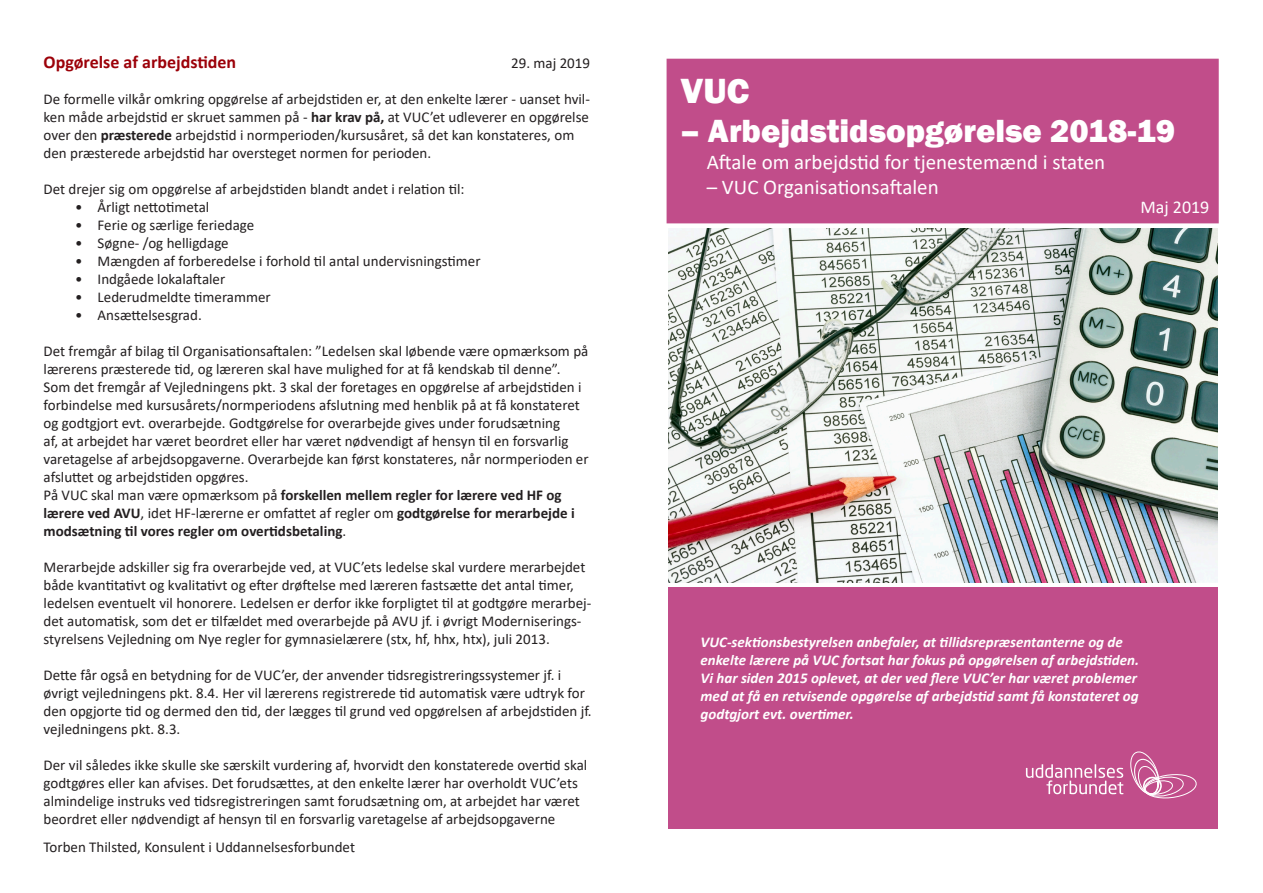
<style>
.page{position:relative;width:1263px;height:893px;background:#fff}
.page>*{position:absolute;margin:0;border:0;box-sizing:border-box;transform-origin:0 0}
.t1{font:800 36px "Franklin Gothic";color:#fff}
.t2{font:800 33px "Franklin Gothic";color:#fff}
.t3{font:21px "Calibri";color:#fff}
.t4{font:700 18px "Calibri";color:#9c0109}
.t5{font:18px "Calibri";color:#fff}
.t6{font:15px/18px "Calibri";color:#231f20}
.t7{font:italic 700 15px/18px "Calibri";color:#fff}
.t8{font:700 15px/18px "Calibri";color:#231f20}
.s1{font-weight:700}
.s2{font-weight:400}
</style>
<div class="page">
<div style="left:668px;top:587px;width:550px;height:241px;background:#c14d8a"></div>
<div style="left:666px;top:59px;width:553px;height:164px;background:#c14d8a"></div>
<img style="left:668px;top:229px;width:550px;height:354px">
<svg style="left:1026px;top:764px;width:97px;height:30px"></svg>
<svg style="left:1130px;top:751px;width:67px;height:48px"></svg>
<p class="t4" style="left:44px;top:49px;width:194px">Opgørelse af arbejdstiden</p>
<p class="t6" style="left:511px;top:53px;width:80px">29. maj 2019</p>
<p class="t6" style="left:44px;top:89px;width:548px">De formelle vilkår omkring opgørelse af arbejdstiden er, at den enkelte lærer - uanset hvil&shy;ken måde arbejdstid er skruet sammen på - <span class="s1">har krav på,</span> at VUC’et udleverer en opgørelse over den <span class="s1">præsterede</span> arbejdstid i normperioden/kursusåret, så det kan konstateres, om den præsterede arbejdstid har oversteget normen for perioden.</p>
<p class="t6" style="left:44px;top:179px;width:423px">Det drejer sig om opgørelse af arbejdstiden blandt andet i relation til:</p>
<p class="t6" style="left:75px;top:197px;width:136px">• Årligt nettotimetal</p>
<p class="t6" style="left:75px;top:215px;width:181px">• Ferie og særlige feriedage</p>
<p class="t6" style="left:75px;top:233px;width:155px">• Søgne- /og helligdage</p>
<p class="t6" style="left:75px;top:251px;width:407px">• Mængden af forberedelse i forhold til antal undervisningstimer</p>
<p class="t6" style="left:75px;top:269px;width:152px">• Indgåede lokalaftaler</p>
<p class="t6" style="left:75px;top:287px;width:197px">• Lederudmeldte timerammer</p>
<p class="t6" style="left:75px;top:305px;width:128px">• Ansættelsesgrad.</p>
<p class="t6" style="left:44px;top:341px;width:546px">Det fremgår af bilag til Organisationsaftalen: ”Ledelsen skal løbende være opmærksom på lærerens præsterede tid, og læreren skal have mulighed for at få kendskab til denne”.</p>
<p class="t6" style="left:44px;top:377px;width:547px">Som det fremgår af Vejledningens pkt. 3 skal der foretages en opgørelse af arbejdstiden i forbindelse med kursusårets/normperiodens afslutning med henblik på at få konstateret og godtgjort evt. overarbejde. Godtgørelse for overarbejde gives under forudsætning<br>af, at arbejdet har været beordret eller har været nødvendigt af hensyn til en forsvarlig varetagelse af arbejdsopgaverne. Overarbejde kan først konstateres, når normperioden er afsluttet og arbejdstiden opgøres.</p>
<p class="t8" style="left:44px;top:485px;width:533px"><span class="s2">På VUC skal man være opmærksom på</span> forskellen mellem regler for lærere ved HF og lærere ved AVU<span class="s2">, idet HF-lærerne er omfattet af regler om</span> godtgørelse for merarbejde i modsætning til vores regler om overtidsbetaling<span class="s2">.</span></p>
<p class="t6" style="left:44px;top:557px;width:549px">Merarbejde adskiller sig fra overarbejde ved, at VUC’ets ledelse skal vurdere merarbejdet både kvantitativt og kvalitativt og efter drøftelse med læreren fastsætte det antal timer, ledelsen eventuelt vil honorere. Ledelsen er derfor ikke forpligtet til at godtgøre merarbej&shy;det automatisk, som det er tilfældet med overarbejde på AVU jf. i øvrigt Moderniserings&shy;styrelsens Vejledning om Nye regler for gymnasielærere (stx, hf, hhx, htx), juli 2013.</p>
<p class="t6" style="left:44px;top:665px;width:550px">Dette får også en betydning for de VUC’er, der anvender tidsregistreringssystemer jf. i øvrigt vejledningens pkt. 8.4. Her vil lærerens registrerede tid automatisk være udtryk for den opgjorte tid og dermed den tid, der lægges til grund ved opgørelsen af arbejdstiden jf. vejledningens pkt. 8.3.</p>
<p class="t6" style="left:44px;top:755px;width:545px">Der vil således ikke skulle ske særskilt vurdering af, hvorvidt den konstaterede overtid skal godtgøres eller kan afvises. Det forudsættes, at den enkelte lærer har overholdt VUC’ets almindelige instruks ved tidsregistreringen samt forudsætning om, at arbejdet har været beordret eller nødvendigt af hensyn til en forsvarlig varetagelse af arbejdsopgaverne</p>
<p class="t6" style="left:44px;top:838px;width:313px">Torben Thilsted, Konsulent i Uddannelsesforbundet</p>
<p class="t1" style="left:680px;top:67px;width:70px">VUC</p>
<p class="t2" style="left:680px;top:110px;width:496px">– Arbejdstidsopgørelse 2018-19</p>
<p class="t3" style="left:707px;top:147px;width:400px">Aftale om arbejdstid for tjenestemænd i staten</p>
<p class="t3" style="left:707px;top:172px;width:233px">– VUC Organisationsaftalen</p>
<p class="t5" style="left:1140px;top:194px;width:70px">Maj 2019</p>
<p class="t7" style="left:701px;top:633px;width:440px">VUC-sektionsbestyrelsen anbefaler, at tillidsrepræsentanterne og de enkelte lærere på VUC fortsat har fokus på opgørelsen af arbejdstiden.<br>Vi har siden 2015 oplevet, at der ved flere VUC’er har været problemer med at få en retvisende opgørelse af arbejdstid samt få konstateret og godtgjort evt. overtimer.</p>
</div>
